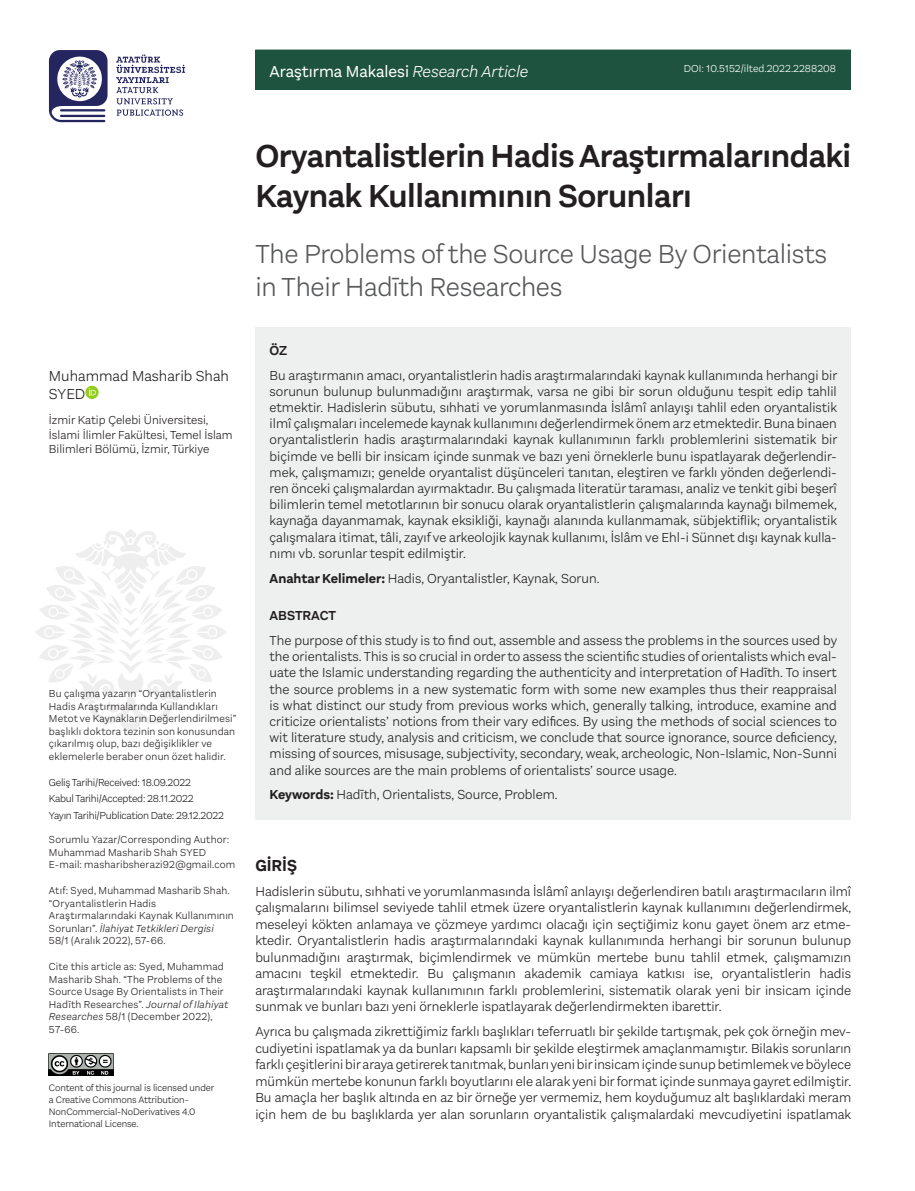
<style>
.page{position:relative;width:915px;height:1191px;background:#fff}
.page>*{position:absolute;margin:0;border:0;box-sizing:border-box;transform-origin:0 0}
.t1{font:600 33px/39.6px "Aestetico";letter-spacing:-.015em;color:#231f20}
.t2{font:300 27px/32.4px "Aestetico";letter-spacing:-.01em;color:#57585a}
.t3{font:16.5px "Aestetico";color:#fff}
.t4{font:700 16.5px "Aestetico";color:#231f20}
.t5{font:300 15px/18px "Aestetico";color:#231f20}
.t6{font:300 13.5px/16.2px "Aestetico";color:#231f20;text-align:justify}
.t7{font:600 13.5px "Aestetico";color:#231f20}
.t8{font:300 12px/14.4px "Aestetico";color:#231f20}
.t9{font:300 10.5px/12.6px "Aestetico";letter-spacing:.015em;color:#231f20}
.t10{font:300 10.5px/16.8px "Aestetico";letter-spacing:-.025em;color:#231f20}
.t11{font:300 10.5px "Aestetico";color:#fff}
.t12{font:300 9.75px/12px "Aestetico";letter-spacing:-.01em;color:#231f20}
.s1{font-weight:300;font-style:italic}
.s2{font-style:italic}
.s3{font-weight:700}
</style>
<div class="page">
<svg style="left:35px;top:529px;width:191px;height:201px"></svg>
<svg style="left:116px;top:54px;width:69px;height:62px"></svg>
<svg style="left:49px;top:50px;width:58px;height:72px"></svg>
<div style="left:255px;top:50px;width:595px;height:39px;background:#1e5340"></div>
<div style="left:255px;top:327px;width:595px;height:48px;background:#edf0ef"></div>
<div style="left:255px;top:353px;width:595px;height:217px;background:#edf0ef"></div>
<div style="left:255px;top:556px;width:595px;height:47px;background:#edf0ef"></div>
<div style="left:255px;top:592px;width:595px;height:48px;background:#edf0ef"></div>
<div style="left:255px;top:618px;width:595px;height:169px;background:#edf0ef"></div>
<div style="left:255px;top:772px;width:595px;height:48px;background:#edf0ef"></div>
<svg style="left:85px;top:386px;width:14px;height:13px"></svg>
<svg style="left:89px;top:388px;width:7px;height:7px"></svg>
<img style="left:49px;top:1053px;width:65px;height:22px">
<p class="t3" style="left:269px;top:62px;width:260px">Araştırma Makalesi <span class="s1">Research Article</span></p>
<p class="t11" style="left:683px;top:63px;width:154px">DOI: 10.5152/ilted.2022.2288208</p>
<p class="t5" style="left:49px;top:367px;width:181px">Muhammad Masharib Shah<br>SYED</p>
<p class="t8" style="left:49px;top:413px;width:185px">İzmir Katip Çelebi Üniversitesi,<br>İslami İlimler Fakültesi, Temel İslam<br>Bilimleri Bölümü, İzmir, Türkiye</p>
<p class="t9" style="left:49px;top:687px;width:189px">Bu çalışma yazarın “Oryantalistlerin Hadis Araştırmalarında Kullandıkları Metot ve Kaynakların Değerlendirilmesi” başlıklı doktora tezinin son konusundan çıkarılmış olup, bazı değişiklikler ve eklemelerle beraber onun özet halidir.</p>
<p class="t10" style="left:49px;top:773px;width:176px">Geliş Tarihi/Received: 18.09.2022<br>Kabul Tarihi/Accepted: 28.11.2022<br>Yayın Tarihi/Publication Date: 29.12.2022</p>
<p class="t9" style="left:49px;top:833px;width:188px">Sorumlu Yazar/Corresponding Author:<br>Muhammad Masharib Shah SYED<br>E-mail: masharibsherazi92@gmail.com</p>
<p class="t9" style="left:49px;top:884px;width:186px">Atıf: Syed, Muhammad Masharib Shah. “Oryantalistlerin Hadis Araştırmalarındaki Kaynak Kullanımının Sorunları”. <span class="s2">İlahiyat Tetkikleri Dergisi </span>58/1 (Aralık 2022), 57-66.</p>
<p class="t9" style="left:49px;top:960px;width:181px">Cite this article as: Syed, Muhammad<br>Masharib Shah. “The Problems of the<br>Source Usage By Orientalists in Their<br>Hadīth Researches”. <span class="s2">Journal of Ilahiyat<br>Researches</span> 58/1 (December 2022),<br>57-66.</p>
<p class="t12" style="left:49px;top:1081px;width:167px">Content of this journal is licensed under a Creative Commons Attribution-NonCommercial-NoDerivatives 4.0<br>International License.</p>
<h1 class="t1" style="left:255px;top:137px;width:597px">Oryantalistlerin Hadis Araştırmalarındaki<br>Kaynak Kullanımının Sorunları</h1>
<h2 class="t2" style="left:255px;top:238px;width:573px">The Problems of the Source Usage By Orientalists in Their Hadīth Researches</h2>
<p class="t7" style="left:269px;top:342px;width:19px">ÖZ</p>
<p class="t6" style="left:269px;top:367px;width:569px">Bu araştırmanın amacı, oryantalistlerin hadis araştırmalarındaki kaynak kullanımında herhangi bir sorunun bulunup bulunmadığını araştırmak, varsa ne gibi bir sorun olduğunu tespit edip tahlil etmektir. Hadislerin sübutu, sıhhati ve yorumlanmasında İslâmî anlayışı tahlil eden oryantalistik ilmî çalışmaları incelemede kaynak kullanımını değerlendirmek önem arz etmektedir. Buna binaen oryantalistlerin hadis araştırmalarındaki kaynak kullanımının farklı problemlerini sistematik bir biçimde ve belli bir insicam içinde sunmak ve bazı yeni örneklerle bunu ispatlayarak değerlendir&shy;mek, çalışmamızı; genelde oryantalist düşünceleri tanıtan, eleştiren ve farklı yönden değerlendi&shy;ren önceki çalışmalardan ayırmaktadır. Bu çalışmada literatür taraması, analiz ve tenkit gibi beşerî bilimlerin temel metotlarının bir sonucu olarak oryantalistlerin çalışmalarında kaynağı bilmemek, kaynağa dayanmamak, kaynak eksikliği, kaynağı alanında kullanmamak, sübjektiflik; oryantalistik çalışmalara itimat, tâli, zayıf ve arkeolojik kaynak kullanımı, İslâm ve Ehl-i Sünnet dışı kaynak kulla&shy;nımı vb. sorunlar tespit edilmiştir.</p>
<p class="t6" style="left:269px;top:570px;width:331px"><span class="s3">Anahtar Kelimeler:</span> Hadis, Oryantalistler, Kaynak, Sorun.</p>
<p class="t7" style="left:269px;top:608px;width:68px">ABSTRACT</p>
<p class="t6" style="left:269px;top:632px;width:568px">The purpose of this study is to find out, assemble and assess the problems in the sources used by the orientalists. This is so crucial in order to assess the scientific studies of orientalists which eval&shy;uate the Islamic understanding regarding the authenticity and interpretation of Hadīth. To insert the source problems in a new systematic form with some new examples thus their reappraisal is what distinct our study from previous works which, generally talking, introduce, examine and criticize orientalists’ notions from their vary edifices. By using the methods of social sciences to wit literature study, analysis and criticism, we conclude that source ignorance, source deficiency, missing of sources, misusage, subjectivity, secondary, weak, archeologic, Non-Islamic, Non-Sunni and alike sources are the main problems of orientalists’ source usage.</p>
<p class="t6" style="left:269px;top:786px;width:289px"><span class="s3">Keywords:</span> Hadīth, Orientalists, Source, Problem.</p>
<p class="t4" style="left:255px;top:855px;width:43px">GİRİŞ</p>
<p class="t6" style="left:255px;top:882px;width:597px">Hadislerin sübutu, sıhhati ve yorumlanmasında İslâmî anlayışı değerlendiren batılı araştırmacıların ilmî çalışmalarını bilimsel seviyede tahlil etmek üzere oryantalistlerin kaynak kullanımını değerlendirmek, meseleyi kökten anlamaya ve çözmeye yardımcı olacağı için seçtiğimiz konu gayet önem arz etme&shy;ktedir. Oryantalistlerin hadis araştırmalarındaki kaynak kullanımında herhangi bir sorunun bulunup bulunmadığını araştırmak, biçimlendirmek ve mümkün mertebe bunu tahlil etmek, çalışmamızın amacını teşkil etmektedir. Bu çalışmanın akademik camiaya katkısı ise, oryantalistlerin hadis araştırmalarındaki kaynak kullanımının farklı problemlerini, sistematik olarak yeni bir insicam içinde sunmak ve bunları bazı yeni örneklerle ispatlayarak değerlendirmekten ibarettir.</p>
<p class="t6" style="left:255px;top:1023px;width:597px">Ayrıca bu çalışmada zikrettiğimiz farklı başlıkları teferruatlı bir şekilde tartışmak, pek çok örneğin mev&shy;cudiyetini ispatlamak ya da bunları kapsamlı bir şekilde eleştirmek amaçlanmamıştır. Bilakis sorunların farklı çeşitlerini bir araya getirerek tanıtmak, bunları yeni bir insicam içinde sunup betimlemek ve böylece mümkün mertebe konunun farklı boyutlarını ele alarak yeni bir format içinde sunmaya gayret edilmiştir.<br>Bu amaçla her başlık altında en az bir örneğe yer vermemiz, hem koyduğumuz alt başlıklardaki meram için hem de bu başlıklarda yer alan sorunların oryantalistik çalışmalardaki mevcudiyetini ispatlamak</p>
</div>
